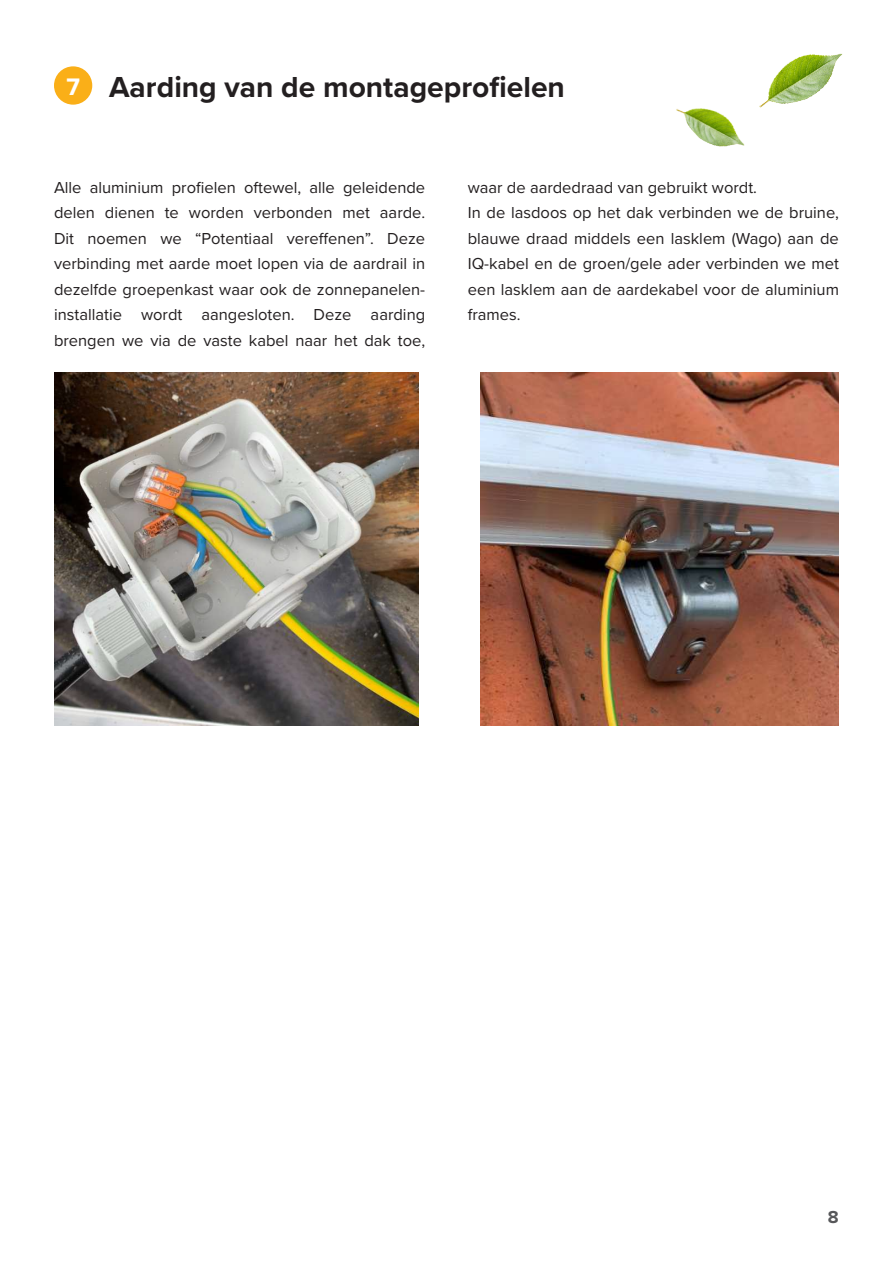
<style>
.page{position:relative;width:893px;height:1263px;background:#fff}
.page>*{position:absolute;margin:0;border:0;box-sizing:border-box;transform-origin:0 0}
.Koppen{font:700 30px "Proxima Nova";color:#231f20}
.t1{font:700 24.75px "Proxima Nova";color:#fff}
.t2{font:700 18px "Proxima Nova";color:#57585a}
.t3{font:16.5px/25.5px "Proxima Nova";color:#231f20;text-align:justify}
</style>
<div class="page">
<div style="left:54px;top:66px;width:38px;height:39px;background:#faaf18;border-radius:50%"></div>
<img style="left:676px;top:53px;width:167px;height:94px">
<img style="left:54px;top:372px;width:364px;height:354px">
<img style="left:480px;top:372px;width:359px;height:353px">
<p class="t1" style="left:66px;top:69px;width:15px">7</p>
<p class="Koppen" style="left:109px;top:65px;width:457px">Aarding van de montageprofielen</p>
<p class="t3" style="left:54px;top:174px;width:373px">Alle aluminium profielen oftewel, alle geleidende delen dienen te worden verbonden met aarde.<br>Dit noemen we “Potentiaal vereffenen”. Deze verbinding met aarde moet lopen via de aardrail in dezelfde groepenkast waar ook de zonnepanelen&shy;installatie wordt aangesloten. Deze aarding brengen we via de vaste kabel naar het dak toe,</p>
<p class="t3" style="left:468px;top:174px;width:291px">waar de aardedraad van gebruikt wordt.</p>
<p class="t3" style="left:468px;top:199px;width:373px">In de lasdoos op het dak verbinden we de bruine, blauwe draad middels een lasklem (Wago) aan de IQ-kabel en de groen/gele ader verbinden we met een lasklem aan de aardekabel voor de aluminium frames.</p>
<p class="t2" style="left:828px;top:1204px;width:12px">8</p>
</div>
